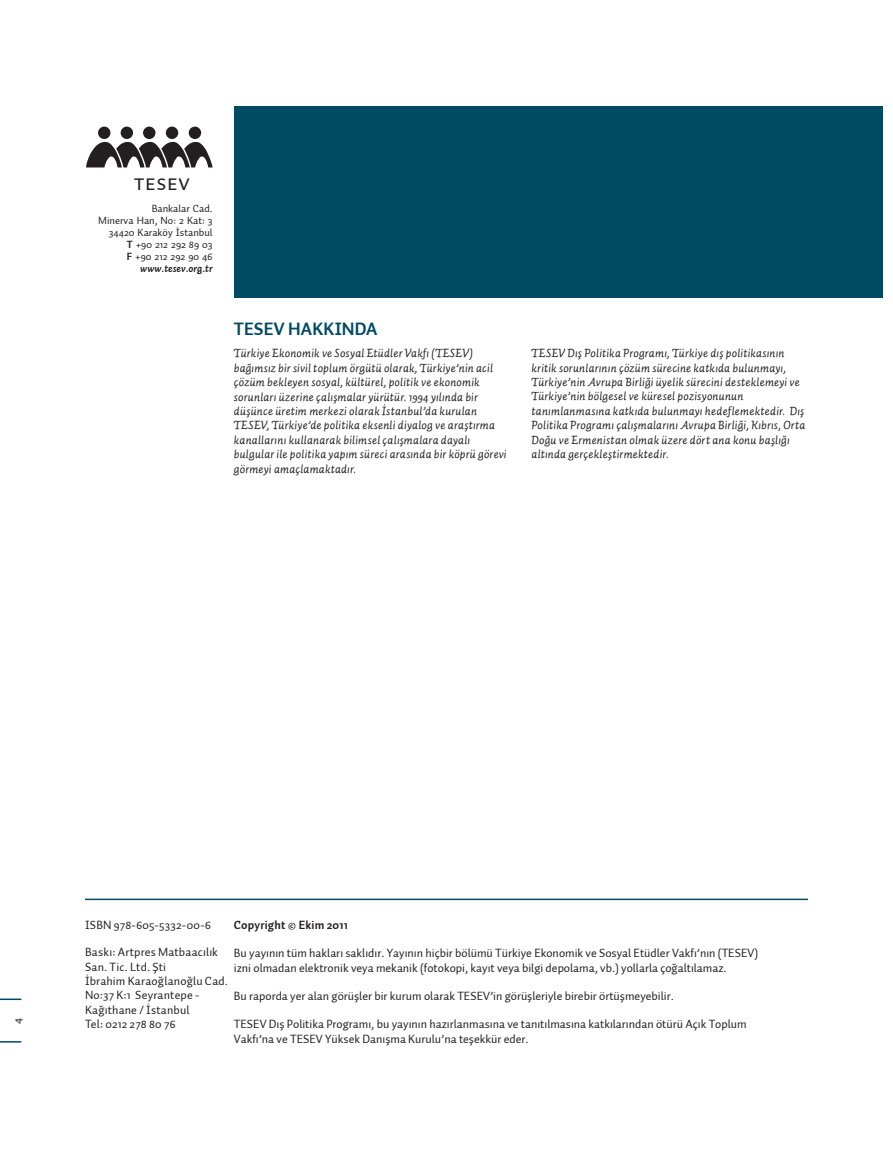
<style>
.page{position:relative;width:893px;height:1149px;background:#fff}
.page>*{position:absolute;margin:0;border:0;box-sizing:border-box;transform-origin:0 0}
.t1{font:22.35px "Auto 2 TR Regular Sm Cp";color:#231f20}
.t2{font:18px "Auto 2 TR Bold";letter-spacing:.01em;color:#004a64}
.t3{font:italic 12px/14.4px "Auto 2 TR Regular";letter-spacing:.02em;color:#231f20}
.t4{font:12px/14.4px "Auto 2 TR Regular";color:#231f20}
.t5{font:12px "Auto 2 TR Regular";letter-spacing:.02em;color:#231f20}
.t6{font:12px "Auto 2 TR Bold";letter-spacing:.015em;color:#231f20}
.t7{font:10.5px/12px "Auto 2 TR Regular";color:#231f20;text-align:right}
.t8{font:italic 10.5px "Auto 2 TR Bold";color:#231f20}
.s1{font-family:"Auto 2 TR Bold"}
</style>
<div class="page">
<hr style="left:85px;top:898px;width:723px;height:1px;background:#004a64">
<svg style="left:86px;top:126px;width:127px;height:41px"></svg>
<div style="left:234px;top:106px;width:648px;height:192px;background:#004a64"></div>
<hr style="left:0;top:1040px;width:21px;height:2px;background:#004a64">
<svg style="left:0;top:998px;width:21px;height:1px"></svg>
<h1 class="t1" style="left:134px;top:170px;width:58px">TESEV</h1>
<p class="t7" style="left:98px;top:203px;width:116px">Bankalar Cad.<br>Minerva Han, No: 2 Kat: 3<br>34420 Karaköy İstanbul<br><span class="s1">T</span> +90 212 292 89 03<br><span class="s1">F</span> +90 212 292 90 46</p>
<p class="t8" style="left:140px;top:261px;width:74px">www.tesev.org.tr</p>
<h2 class="t2" style="left:234px;top:316px;width:143px">TESEV Hakkında</h2>
<p class="t3" style="left:234px;top:346px;width:274px">Türkiye Ekonomik ve Sosyal Etüdler Vakfı (TESEV) bağımsız bir sivil toplum örgütü olarak, Türkiye’nin acil çözüm bekleyen sosyal, kültürel, politik ve ekonomik sorunları üzerine çalışmalar yürütür. 1994 yılında bir düşünce üretim merkezi olarak İstanbul’da kurulan TESEV, Türkiye’de politika eksenli diyalog ve araştırma kanallarını kullanarak bilimsel çalışmalara dayalı bulgular ile politika yapım süreci arasında bir köprü görevi görmeyi amaçlamaktadır.</p>
<p class="t3" style="left:531px;top:346px;width:275px">TESEV Dış Politika Programı, Türkiye dış politikasının kritik sorunlarının çözüm sürecine katkıda bulunmayı, Türkiye’nin Avrupa Birliği üyelik sürecini desteklemeyi ve Türkiye’nin bölgesel ve küresel pozisyonunun tanımlanmasına katkıda bulunmayı hedeflemektedir. Dış Politika Programı çalışmalarını Avrupa Birliği, Kıbrıs, Orta Doğu ve Ermenistan olmak üzere dört ana konu başlığı altında gerçekleştirmektedir.</p>
<p class="t4" style="left:10px;top:1023px;width:8px;rotate:-90deg">4</p>
<p class="t6" style="left:234px;top:917px;width:115px">Copyright © Ekim 2011</p>
<p class="t4" style="left:234px;top:945px;width:526px;line-height:15px">Bu yay›n›n tüm haklar› sakl›d›r. Yay›n›n hiçbir bölümü Türkiye Ekonomik ve Sosyal Etüdler Vakf›’n›n (TESEV) izni olmadan elektronik veya mekanik (fotokopi, kay›t veya bilgi depolama, vb.) yollarla ço¤alt›lamaz.</p>
<p class="t4" style="left:234px;top:988px;width:441px">Bu raporda yer alan görüşler bir kurum olarak TESEV’in görüşleriyle birebir örtüşmeyebilir.</p>
<p class="t4" style="left:234px;top:1016px;width:514px;line-height:15px">TESEV Dış Politika Programı, bu yayının hazırlanmasına ve tanıtılmasına katkılarından ötürü Açık Toplum<br>Vakfı’na ve TESEV Yüksek Danışma Kurulu’na teşekkür eder.</p>
<p class="t5" style="left:85px;top:917px;width:128px">ISBN 978-605-5332-00-6</p>
<p class="t4" style="left:85px;top:944px;width:144px">Baskı: Artpres Matbaacılık<br>San. Tic. Ltd. Şti<br>İbrahim Karaoğlanoğlu Cad.<br>No:37 K:1 Seyrantepe -<br>Kağıthane / İstanbul<br>Tel: 0212 278 80 76</p>
</div>
